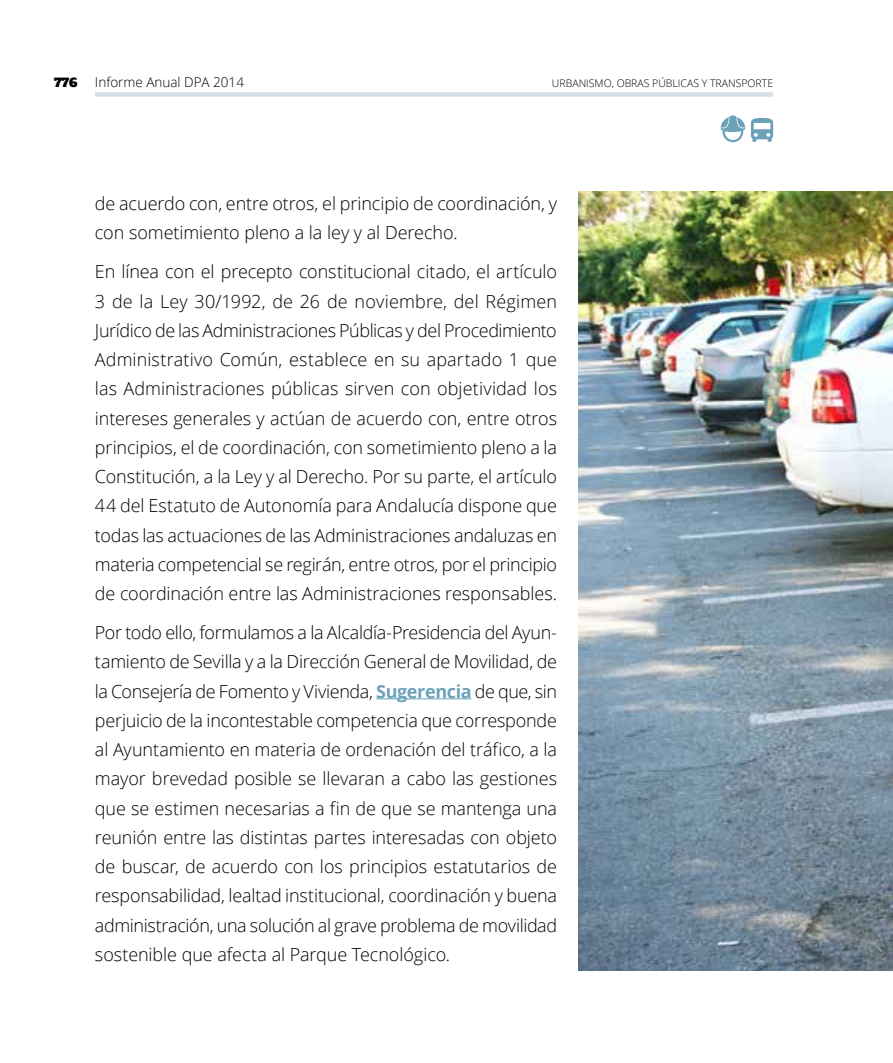
<style>
.page{position:relative;width:893px;height:1063px;background:#fff}
.page>*{position:absolute;margin:0;border:0;box-sizing:border-box;transform-origin:0 0}
.t1{font:300 18px/29.2px "Open Sans";letter-spacing:-.005em;color:#000;text-align:justify}
.t2{font:300 13.5px "Open Sans";color:#000}
.t3{font:12px "Alfa Slab One";color:#000}
.t4{font:300 10.5px "Open Sans";color:#000}
.s1{font-weight:700;color:#6ba2b9}
</style>
<div class="page">
<div style="left:95px;top:92px;width:678px;height:5px;background:#d3dfe6"></div>
<svg style="left:751px;top:118px;width:22px;height:24px"></svg>
<div style="left:723px;top:122px;width:20px;height:20px;border:2px solid #6ba2b9;border-radius:50%"></div>
<svg style="left:721px;top:115px;width:24px;height:18px"></svg>
<hr style="left:376px;top:698px;width:95px;height:1px;background:#6ba2b9">
<img style="left:578px;top:191px;width:314px;height:780px">
<p class="t3" style="left:54px;top:74px;width:25px">776</p>
<p class="t2" style="left:95px;top:72px;width:151px">Informe Anual DPA 2014</p>
<p class="t4" style="left:552px;top:76px;width:223px">URBANISMO, OBRAS PÚBLICAS Y TRANSPORTE</p>
<p class="t1" style="left:95px;top:188px;width:464px">de acuerdo con, entre otros, el principio de coordinación, y con sometimiento pleno a la ley y al Derecho.</p>
<p class="t1" style="left:95px;top:257px;width:464px">En línea con el precepto constitucional citado, el artículo 3 de la Ley 30/1992, de 26 de noviembre, del Régimen Jurídico de las Administraciones Públicas y del Procedimiento Administrativo Común, establece en su apartado 1 que las Administraciones públicas sirven con objetividad los intereses generales y actúan de acuerdo con, entre otros principios, el de coordinación, con sometimiento pleno a la Constitución, a la Ley y al Derecho. Por su parte, el artículo 44 del Estatuto de Autonomía para Andalucía dispone que todas las actuaciones de las Administraciones andaluzas en materia competencial se regirán, entre otros, por el principio de coordinación entre las Administraciones responsables.</p>
<p class="t1" style="left:95px;top:617px;width:464px">Por todo ello, formulamos a la Alcaldía-Presidencia del Ayun&shy;tamiento de Sevilla y a la Dirección General de Movilidad, de la Consejería de Fomento y Vivienda, <span class="s1">Sugerencia</span> de que, sin perjuicio de la incontestable competencia que corresponde al Ayuntamiento en materia de ordenación del tráfico, a la mayor brevedad posible se llevaran a cabo las gestiones que se estimen necesarias a fin de que se mantenga una reunión entre las distintas partes interesadas con objeto de buscar, de acuerdo con los principios estatutarios de responsabilidad, lealtad institucional, coordinación y buena administración, una solución al grave problema de movilidad sostenible que afecta al Parque Tecnológico.</p>
</div>
